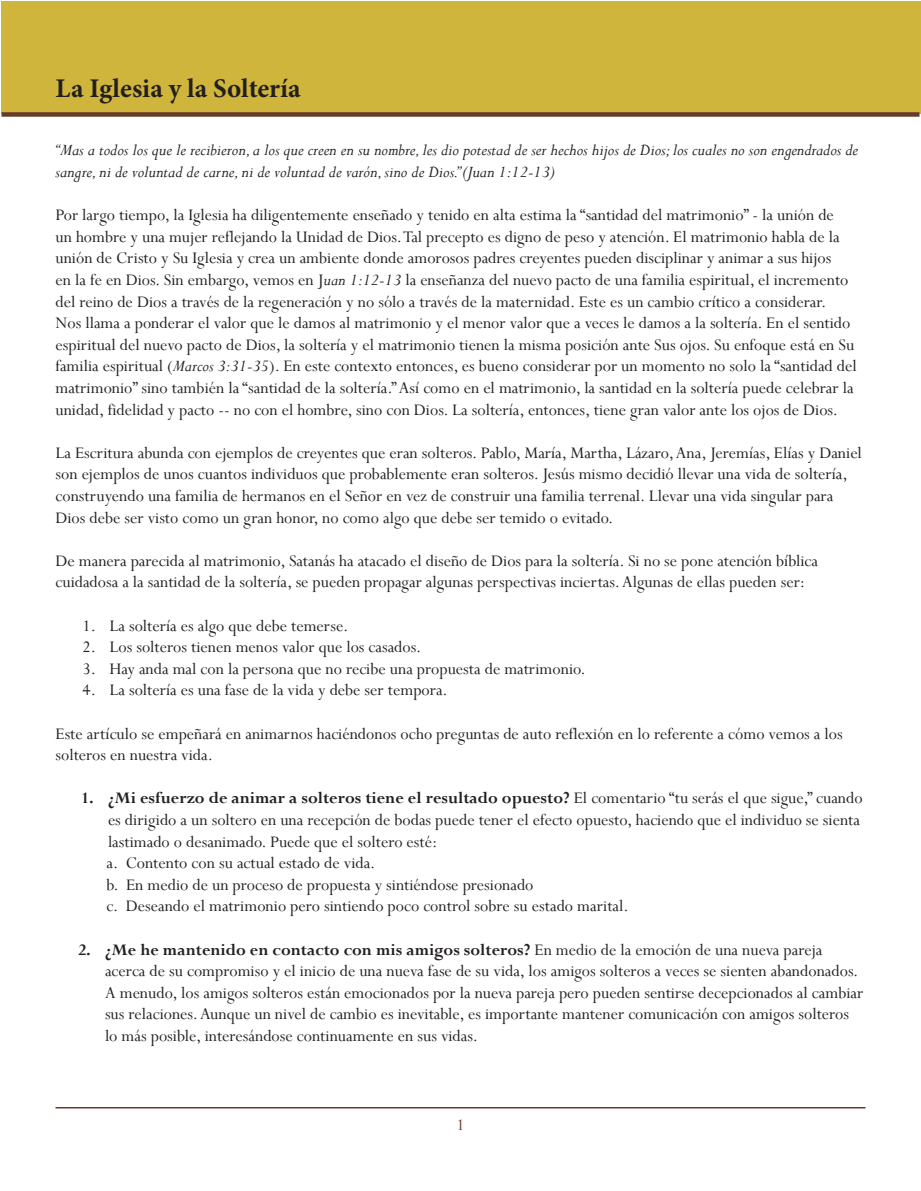
<style>
.page{position:relative;width:921px;height:1191px;background:#fff}
.page>*{position:absolute;margin:0;border:0;box-sizing:border-box;transform-origin:0 0}
.t1{font:700 27px "Minion Pro";color:#231f20}
.Endnote_Text{font:18px/21.6px "Perpetua";color:#231f20}
.Endnote_Text-2{font:italic 18px/21.6px "Perpetua";color:#231f20}
.Headers__I__II__III{font:18px "Perpetua";color:#683a2a}
.s1{font-style:italic}
.s2{font-weight:700}
</style>
<div class="page">
<div style="left:2px;top:2px;width:919px;height:112px;background:#cfb53b"></div>
<hr style="left:56px;top:1107px;width:810px;height:1px;background:#683a2a">
<div style="left:2px;top:112px;width:918px;height:5px;background:#683a2a"></div>
<h1 class="t1" style="left:56px;top:69px;width:247px">La Iglesia y la Soltería</h1>
<p class="Endnote_Text-2" style="left:56px;top:139px;width:804px">“Mas a todos los que le recibieron, a los que creen en su nombre, les dio potestad de ser hechos hijos de Dios; los cuales no son engendrados de sangre, ni de voluntad de carne, ni de voluntad de varón, sino de Dios.” (Juan 1:12-13)</p>
<p class="Endnote_Text" style="left:56px;top:204px;width:803px">Por largo tiempo, la Iglesia ha diligentemente enseñado y tenido en alta estima la “santidad del matrimonio” - la unión de<br>un hombre y una mujer reflejando la Unidad de Dios. Tal precepto es digno de peso y atención. El matrimonio habla de la unión de Cristo y Su Iglesia y crea un ambiente donde amorosos padres creyentes pueden disciplinar y animar a sus hijos<br>en la fe en Dios. Sin embargo, vemos en J<span class="s1">uan 1:12-13</span> la enseñanza del nuevo pacto de una familia espiritual, el incremento del reino de Dios a través de la regeneración y no sólo a través de la maternidad. Este es un cambio crítico a considerar.<br>Nos llama a ponderar el valor que le damos al matrimonio y el menor valor que a veces le damos a la soltería. En el sentido espiritual del nuevo pacto de Dios, la soltería y el matrimonio tienen la misma posición ante Sus ojos. Su enfoque está en Su familia espiritual (<span class="s1">Marcos 3:31-35</span>). En este contexto entonces, es bueno considerar por un momento no solo la “santidad del matrimonio” sino también la “santidad de la soltería.” Así como en el matrimonio, la santidad en la soltería puede celebrar la unidad, fidelidad y pacto -- no con el hombre, sino con Dios. La soltería, entonces, tiene gran valor ante los ojos de Dios.</p>
<p class="Endnote_Text" style="left:56px;top:441px;width:808px">La Escritura abunda con ejemplos de creyentes que eran solteros. Pablo, María, Martha, Lázaro, Ana, Jeremías, Elías y Daniel son ejemplos de unos cuantos individuos que probablemente eran solteros. Jesús mismo decidió llevar una vida de soltería, construyendo una familia de hermanos en el Señor en vez de construir una familia terrenal. Llevar una vida singular para Dios debe ser visto como un gran honor, no como algo que debe ser temido o evitado.</p>
<p class="Endnote_Text" style="left:56px;top:549px;width:764px">De manera parecida al matrimonio, Satanás ha atacado el diseño de Dios para la soltería. Si no se pone atención bíblica cuidadosa a la santidad de la soltería, se pueden propagar algunas perspectivas inciertas. Algunas de ellas pueden ser:</p>
<p class="Endnote_Text" style="left:82px;top:614px;width:267px">1. La soltería es algo que debe temerse.</p>
<p class="Endnote_Text" style="left:82px;top:636px;width:340px">2. Los solteros tienen menos valor que los casados.</p>
<p class="Endnote_Text" style="left:82px;top:657px;width:505px">3. Hay anda mal con la persona que no recibe una propuesta de matrimonio.</p>
<p class="Endnote_Text" style="left:82px;top:679px;width:367px">4. La soltería es una fase de la vida y debe ser tempora.</p>
<p class="Endnote_Text" style="left:56px;top:722px;width:789px">Este artículo se empeñará en animarnos haciéndonos ocho preguntas de auto reflexión en lo referente a cómo vemos a los solteros en nuestra vida.</p>
<p class="Endnote_Text" style="left:108px;top:787px;width:756px;text-indent:-27px"><span class="s2">1. ¿Mi esfuerzo de animar a solteros tiene el resultado opuesto?</span> El comentario “tu serás el que sigue,” cuando es dirigido a un soltero en una recepción de bodas puede tener el efecto opuesto, haciendo que el individuo se sienta lastimado o desanimado. Puede que el soltero esté:</p>
<p class="Endnote_Text" style="left:106px;top:852px;width:271px">a. Contento con su actual estado de vida.</p>
<p class="Endnote_Text" style="left:106px;top:873px;width:429px">b. En medio de un proceso de propuesta y sintiéndose presionado</p>
<p class="Endnote_Text" style="left:106px;top:895px;width:524px">c. Deseando el matrimonio pero sintiendo poco control sobre su estado marital.</p>
<p class="Endnote_Text" style="left:105px;top:938px;width:760px;text-indent:-27px"><span class="s2">2. ¿Me he mantenido en contacto con mis amigos solteros?</span> En medio de la emoción de una nueva pareja acerca de su compromiso y el inicio de una nueva fase de su vida, los amigos solteros a veces se sienten abandonados.<br>A menudo, los amigos solteros están emocionados por la nueva pareja pero pueden sentirse decepcionados al cambiar sus relaciones. Aunque un nivel de cambio es inevitable, es importante mantener comunicación con amigos solteros lo más posible, interesándose continuamente en sus vidas.</p>
<p class="Headers__I__II__III" style="left:456px;top:1114px;width:10px">1</p>
</div>
